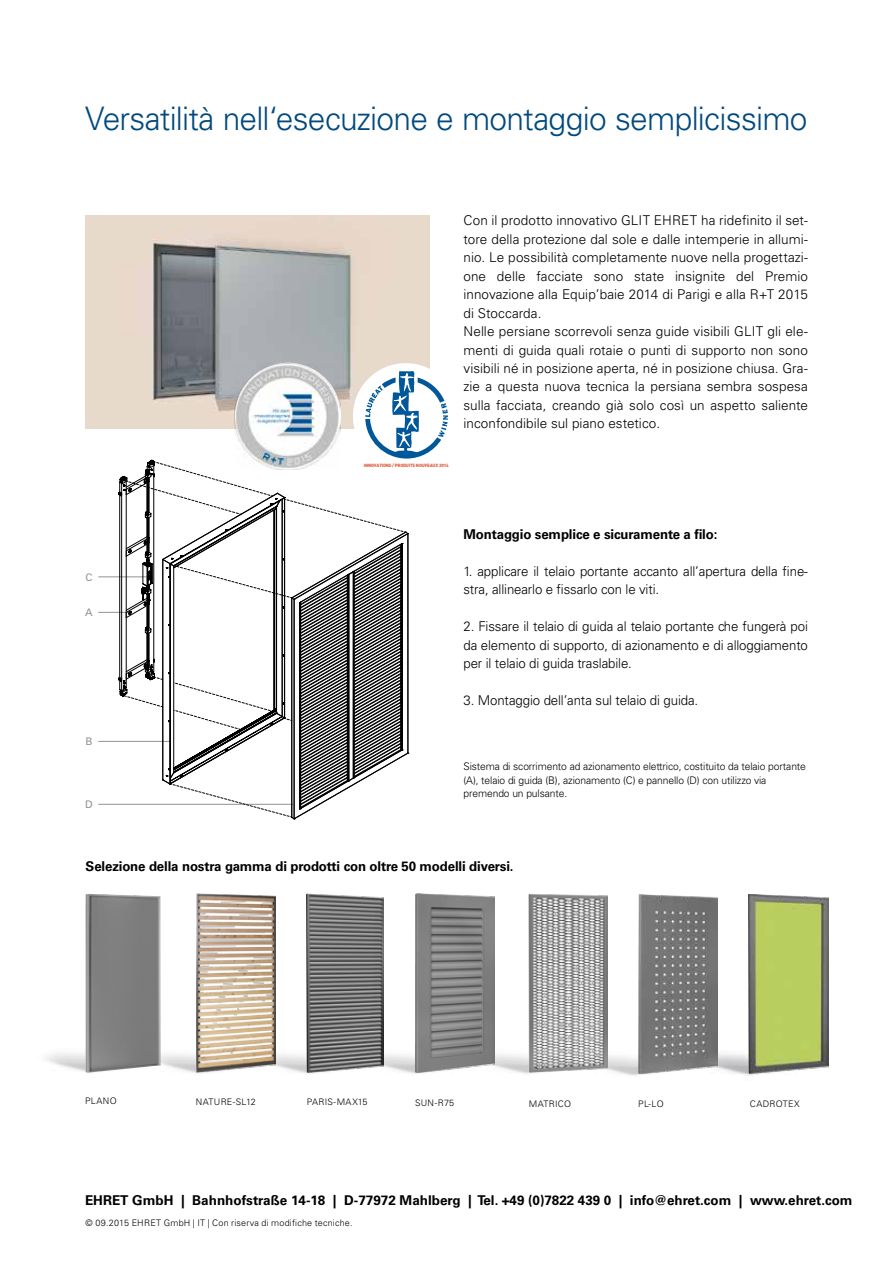
<style>
.page{position:relative;width:893px;height:1263px;background:#fff}
.page>*{position:absolute;margin:0;border:0;box-sizing:border-box;transform-origin:0 0}
.t1{font:300 32.4px "Univers LT Std";letter-spacing:-.025em;color:#00497d}
.t2{font:300 13.5px/18.5px "Univers LT Std";color:#000}
.t3{font:700 13.5px "Univers LT Std";letter-spacing:-.01em;color:#000}
.t4{font:300 10.5px/13.5px "Univers LT Std";letter-spacing:-.01em;color:#000}
.t5{font:10.5px "Univers LT Std";color:#919291}
.t6{font:300 9px "Univers LT Std";letter-spacing:.025em;color:#000}
.t7{font:900 4.65px "DIN";letter-spacing:-.04em;color:#de6245}
</style>
<div class="page">
<img style="left:717px;top:1016px;width:52px;height:59px">
<img style="left:161px;top:1014px;width:40px;height:60px">
<img style="left:276px;top:1014px;width:36px;height:60px">
<img style="left:494px;top:1015px;width:36px;height:59px">
<img style="left:85px;top:893px;width:76px;height:180px">
<img style="left:197px;top:893px;width:79px;height:180px">
<img style="left:307px;top:893px;width:77px;height:180px">
<img style="left:415px;top:893px;width:79px;height:180px">
<img style="left:529px;top:894px;width:79px;height:179px">
<img style="left:638px;top:895px;width:79px;height:179px">
<img style="left:85px;top:215px;width:344px;height:213px">
<img style="left:749px;top:895px;width:79px;height:178px">
<hr style="left:98px;top:577px;width:51px;height:1px;background:#919291">
<hr style="left:98px;top:612px;width:32px;height:1px;background:#919291">
<hr style="left:98px;top:741px;width:72px;height:1px;background:#919291">
<hr style="left:98px;top:804px;width:195px;height:1px;background:#919291">
<img style="left:235px;top:363px;width:106px;height:4px">
<svg style="left:119px;top:367px;width:329px;height:452px"></svg>
<h1 class="t1" style="left:85px;top:99px;width:724px">Versatilità nell‘esecuzione e montaggio semplicissimo</h1>
<p class="t5" style="left:86px;top:571px;width:8px">C</p>
<p class="t5" style="left:85px;top:606px;width:9px">A</p>
<p class="t5" style="left:86px;top:735px;width:8px">B</p>
<p class="t5" style="left:85px;top:798px;width:9px">D</p>
<p class="t7" style="left:364px;top:462px;width:86px">INNOVATIONS / PRODUITS NOUVEAUX 2014</p>
<p class="t2" style="left:463px;top:211px;width:346px">Con il prodotto innovativo GLIT EHRET ha ridefinito il set&shy;tore della protezione dal sole e dalle intemperie in allumi&shy;nio. Le possibilità completamente nuove nella progettazi&shy;one delle facciate sono state insignite del Premio innovazione alla Equip’baie 2014 di Parigi e alla R+T 2015 di Stoccarda.<br>Nelle persiane scorrevoli senza guide visibili GLIT gli ele&shy;menti di guida quali rotaie o punti di supporto non sono visibili né in posizione aperta, né in posizione chiusa. Gra&shy;zie a questa nuova tecnica la persiana sembra sospesa sulla facciata, creando già solo così un aspetto saliente inconfondibile sul piano estetico.</p>
<p class="t3" style="left:463px;top:526px;width:255px">Montaggio semplice e sicuramente a filo:</p>
<p class="t2" style="left:463px;top:562px;width:346px">1. applicare il telaio portante accanto all’apertura della fine&shy;stra, allinearlo e fissarlo con le viti.</p>
<p class="t2" style="left:463px;top:617px;width:346px;text-align:justify">2. Fissare il telaio di guida al telaio portante che fungerà poi da elemento di supporto, di azionamento e di alloggiamento per il telaio di guida traslabile.</p>
<p class="t2" style="left:463px;top:691px;width:236px">3. Montaggio dell’anta sul telaio di guida.</p>
<p class="t4" style="left:463px;top:760px;width:344px">Sistema di scorrimento ad azionamento elettrico, costituito da telaio portante (A), telaio di guida (B), azionamento (C) e pannello (D) con utilizzo via premendo un pulsante.</p>
<p class="t3" style="left:86px;top:858px;width:429px">Selezione della nostra gamma di prodotti con oltre 50 modelli diversi.</p>
<p class="t6" style="left:85px;top:1095px;width:33px">PLANO</p>
<p class="t6" style="left:196px;top:1096px;width:62px">NATURE-SL12</p>
<p class="t6" style="left:307px;top:1096px;width:62px">PARIS-MAX15</p>
<p class="t6" style="left:415px;top:1098px;width:41px">SUN-R75</p>
<p class="t6" style="left:529px;top:1098px;width:44px">MATRICO</p>
<p class="t6" style="left:638px;top:1098px;width:27px">PL-LO</p>
<p class="t6" style="left:750px;top:1098px;width:51px">CADROTEX</p>
<p class="t3" style="left:85px;top:1192px;width:769px">EHRET GmbH | Bahnhofstraße 14-18 | D-77972 Mahlberg | Tel. +49 (0)7822 439 0 | info@ehret.com | www.ehret.com</p>
<p class="t6" style="left:86px;top:1217px;width:268px">© 09.2015 EHRET GmbH | IT | Con riserva di modifiche tecniche.</p>
</div>
